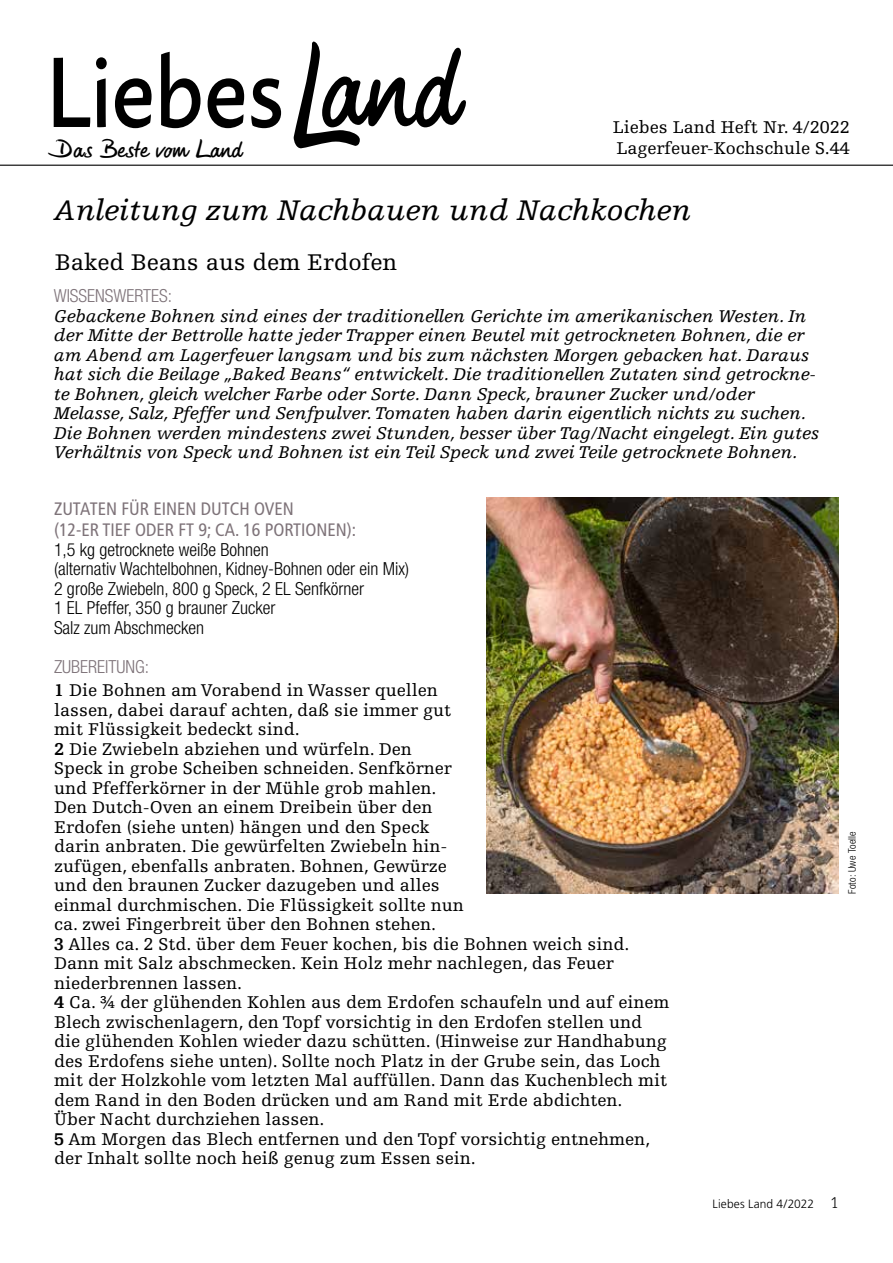
<style>
.page{position:relative;width:893px;height:1263px;background:#fff}
.page>*{position:absolute;margin:0;border:0;box-sizing:border-box;transform-origin:0 0}
.t1{font:italic 30px "Egyptienne F";color:#000}
.t2{font:25.2px "Phil Handwriting";color:#000;scale:1.12 1}
.t3{font:24px "Egyptienne F";color:#000}
.t4{font:18px/19.5px "Egyptienne F";color:#000}
.t5{font:italic 18px/19.5px "Egyptienne F";color:#000}
.t6{font:300 condensed 18px/19.5px "Helvetica Neue";color:#000}
.t7{font:condensed 18px/21.6px "Frutiger";color:#7e7379}
.t8{font:300 condensed 18px "Helvetica Neue";color:#7e7379}
.t9{font:300 12px "Frutiger";letter-spacing:.01em;color:#000}
.t10{font:300 condensed 10.5px "Helvetica Neue";letter-spacing:.01em;color:#000}
.s1{font-weight:700}
.s2{font-family:"Serifa";font-size:16.5px}
</style>
<div class="page">
<svg style="left:294px;top:42px;width:172px;height:106px"></svg>
<hr style="left:0;top:165px;width:893px;height:1px;background:#000">
<svg style="left:54px;top:52px;width:227px;height:76px"></svg>
<img style="left:486px;top:497px;width:353px;height:396px">
<p class="t4" style="left:613px;top:117px;width:238px">Liebes Land Heft Nr. 4/2022</p>
<h2 class="t2" style="left:55px;top:134px;width:168px">Das Beste vom Land</h2>
<p class="t4" style="left:616px;top:139px;width:235px">Lagerfeuer-Kochschule S.44</p>
<h1 class="t1" style="left:54px;top:194px;width:639px">Anleitung zum Nachbauen und Nachkochen</h1>
<h3 class="t3" style="left:55px;top:249px;width:344px">Baked Beans aus dem Erdofen</h3>
<p class="t8" style="left:54px;top:286px;width:120px">WISSENSWERTES:</p>
<p class="t5" style="left:54px;top:306px;width:767px">Gebackene Bohnen sind eines der traditionellen Gerichte im amerikanischen Westen. In der Mitte der Bettrolle hatte jeder Trapper einen Beutel mit getrockneten Bohnen, die er am Abend am Lagerfeuer langsam und bis zum nächsten Morgen gebacken hat. Daraus hat sich die Beilage „Baked Beans“ entwickelt. Die traditionellen Zutaten sind getrockne&shy;te Bohnen, gleich welcher Farbe oder Sorte. Dann Speck, brauner Zucker und/oder Melasse, Salz, Pfeffer und Senfpulver. Tomaten haben darin eigentlich nichts zu suchen.<br>Die Bohnen werden mindestens zwei Stunden, besser über Tag/Nacht eingelegt. Ein gutes Verhältnis von Speck und Bohnen ist ein Teil Speck und zwei Teile getrocknete Bohnen.</p>
<p class="t7" style="left:54px;top:498px;width:304px">ZUTATEN FÜR EINEN DUTCH OVEN<br>(12-ER TIEF ODER FT 9; CA. 16 PORTIONEN):</p>
<p class="t6" style="left:54px;top:539px;width:357px">1,5 kg getrocknete weiße Bohnen<br>(alternativ Wachtelbohnen, Kidney-Bohnen oder ein Mix)<br>2 große Zwiebeln, 800 g Speck, 2 EL Senfkörner<br>1 EL Pfeffer, 350 g brauner Zucker<br>Salz zum Abschmecken</p>
<p class="t8" style="left:54px;top:656px;width:97px">ZUBEREITUNG:</p>
<p class="t4" style="left:54px;top:681px;width:617px"><span class="s1">1</span> Die Bohnen am Vorabend in Wasser quellen<br>lassen, dabei darauf achten, daß sie immer gut<br>mit Flüssigkeit bedeckt sind.<br><span class="s1">2</span> Die Zwiebeln abziehen und würfeln. Den<br>Speck in grobe Scheiben schneiden. Senfkörner<br>und Pfefferkörner in der Mühle grob mahlen.<br>Den Dutch-Oven an einem Dreibein über den<br>Erdofen (siehe unten) hängen und den Speck<br>darin anbraten. Die gewürfelten Zwiebeln hin-<br>zufügen, ebenfalls anbraten. Bohnen, Gewürze<br>und den braunen Zucker dazugeben und alles<br>einmal durchmischen. Die Flüssigkeit sollte nun<br>ca. zwei Fingerbreit über den Bohnen stehen.<br><span class="s1">3</span> Alles ca. 2 Std. über dem Feuer kochen, bis die Bohnen weich sind.<br>Dann mit Salz abschmecken. Kein Holz mehr nachlegen, das Feuer niederbrennen lassen.<br><span class="s1">4</span> Ca. ¾ der glühenden Kohlen aus dem Erdofen schaufeln und auf einem Blech zwischenlagern, den Topf vorsichtig in den Erdofen stellen und die glühenden Kohlen wieder dazu schütten. (Hinweise zur Handhabung des Erdofens siehe unten). Sollte noch Platz in der Grube sein, das Loch mit der Holzkohle vom letzten Mal auffüllen. Dann das Kuchenblech mit dem Rand in den Boden drücken und am Rand mit Erde abdichten.<br>Über Nacht durchziehen lassen.<br><span class="s1">5</span> Am Morgen das Blech entfernen und den Topf vorsichtig entnehmen, der Inhalt sollte noch heiß genug zum Essen sein.</p>
<p class="t10" style="left:846px;top:894px;width:64px;rotate:-90deg">Foto: Uwe Toelle</p>
<p class="t9" style="left:712px;top:1197px;width:128px">Liebes Land 4/2022 <span class="s2">1</span></p>
</div>
